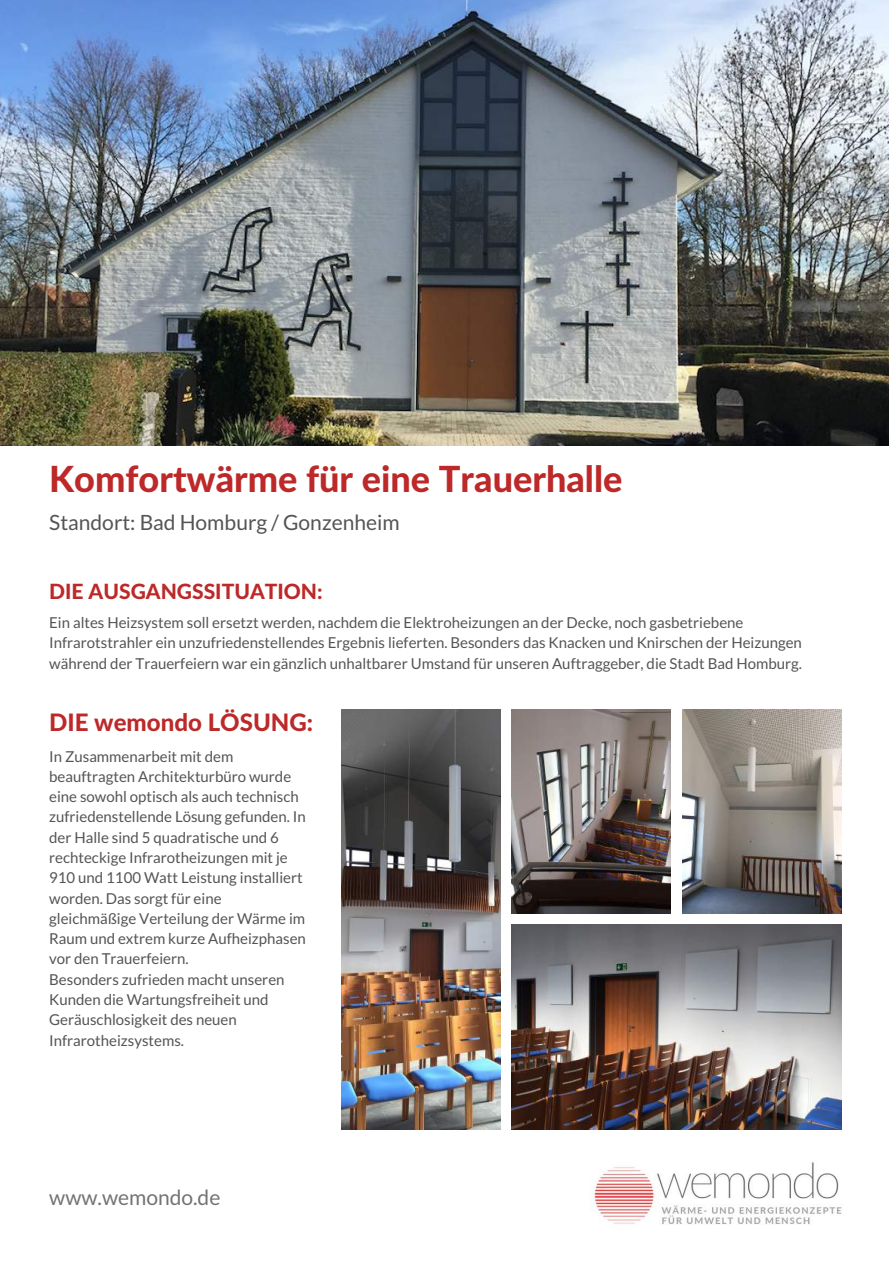
<style>
.page{position:relative;width:894px;height:1264px;background:#fff}
.page>*{position:absolute;margin:0;border:0;box-sizing:border-box;transform-origin:0 0}
.t1{font:800 36px "Lato Latin";color:#bd2828}
.t2{font:800 24px "Lato Latin";color:#bd2828}
.t3{font:21px "Lato";color:#545454}
.t4{font:800 21px "Lato Latin";color:#bd2828}
.t5{font:21px "Lato";color:#737373}
.t6{font:15px/20.2px "Lato";color:#545454}
</style>
<div class="page">
<img style="left:590px;top:1162px;width:252px;height:62px">
<img style="left:0;top:0;width:887px;height:446px">
<img style="left:342px;top:709px;width:158px;height:420px">
<img style="left:512px;top:709px;width:158px;height:204px">
<img style="left:682px;top:709px;width:158px;height:204px">
<img style="left:512px;top:924px;width:328px;height:205px">
<h1 class="t1" style="left:49px;top:456px;width:574px">Komfortwärme für eine Trauerhalle</h1>
<h3 class="t3" style="left:49px;top:509px;width:352px">Standort: Bad Homburg / Gonzenheim</h3>
<h3 class="t4" style="left:49px;top:578px;width:275px">DIE AUSGANGSSITUATION:</h3>
<p class="t6" style="left:49px;top:612px;width:754px">Ein altes Heizsystem soll ersetzt werden, nachdem die Elektroheizungen an der Decke, noch gasbetriebene<br>Infrarotstrahler ein unzufriedenstellendes Ergebnis lieferten. Besonders das Knacken und Knirschen der Heizungen während der Trauerfeiern war ein gänzlich unhaltbarer Umstand für unseren Auftraggeber, die Stadt Bad Homburg.</p>
<h2 class="t2" style="left:49px;top:707px;width:265px">DIE wemondo LÖSUNG:</h2>
<p class="t6" style="left:49px;top:745px;width:258px">In Zusammenarbeit mit dem beauftragten Architekturbüro wurde eine sowohl optisch als auch technisch zufriedenstellende Lösung gefunden. In der Halle sind 5 quadratische und 6 rechteckige Infrarotheizungen mit je 910 und 1100 Watt Leistung installiert worden. Das sorgt für eine gleichmäßige Verteilung der Wärme im Raum und extrem kurze Aufheizphasen vor den Trauerfeiern.<br>Besonders zufrieden macht unseren Kunden die Wartungsfreiheit und Geräuschlosigkeit des neuen Infrarotheizsystems.</p>
<h3 class="t5" style="left:49px;top:1183px;width:173px">www.wemondo.de</h3>
</div>
